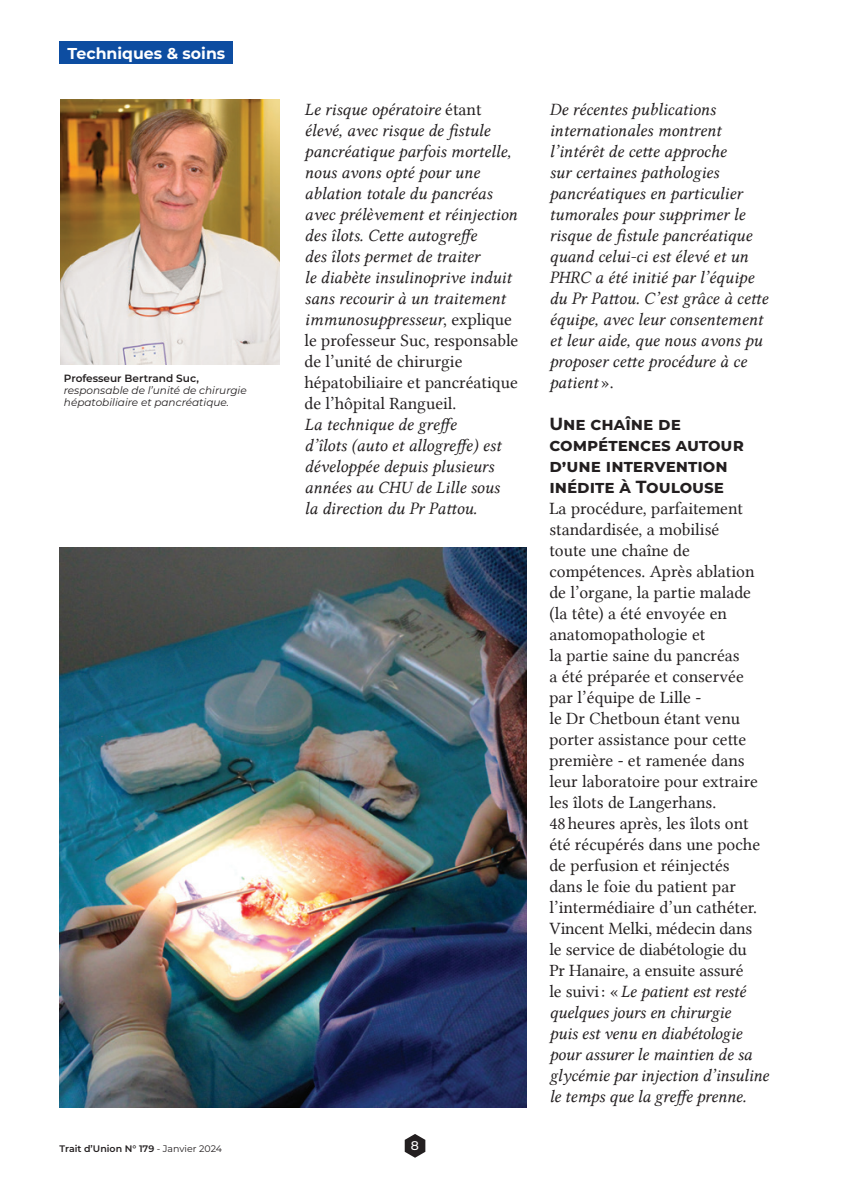
<style>
.page{position:relative;width:844px;height:1191px;background:#fff}
.page>*{position:absolute;margin:0;border:0;box-sizing:border-box;transform-origin:0 0}
.t1{font:17.5px/21px "Lin Libertine I";color:#231f20}
.t2{font:17.5px/21px "Lin Libertine";color:#231f20}
.t3{font:700 17.5px/21px "Montserrat";color:#231f20}
.t4{font:700 15.75px "Montserrat";color:#fff}
.t5{font:500 12.6px "Montserrat";color:#fff}
.t6{font:italic 10.5px/12.2px "Montserrat";color:#231f20}
.t7{font:600 10.5px "Montserrat";color:#231f20}
.t8{font:600 9.45px "Montserrat";color:#231f20}
.s1{font-family:"Lin Libertine"}
.s2{font-weight:400}
</style>
<div class="page">
<svg style="left:404px;top:1134px;width:21px;height:23px"></svg>
<img style="left:60px;top:547px;width:466px;height:560px">
<img style="left:61px;top:99px;width:218px;height:266px">
<div style="left:60px;top:42px;width:173px;height:22px;background:#0d4da1"></div>
<p class="t4" style="left:68px;top:42px;width:159px">Techniques &amp; soins</p>
<p class="t7" style="left:64px;top:370px;width:136px">Professeur Bertrand Suc,</p>
<p class="t6" style="left:64px;top:383px;width:184px">responsable de l’unité de chirurgie hépatobiliaire et pancréatique.</p>
<p class="t1" style="left:304px;top:99px;width:214px">Le risque opératoire <span class="s1">étant </span>élevé, avec risque de fistule pancréatique parfois mortelle, nous avons opté pour une ablation totale du pancréas avec prélèvement et réinjection des îlots. Cette autogreffe<br>des îlots permet de traiter<br>le diabète insulinoprive induit sans recourir à un traitement immunosuppresseur<span class="s1">, explique</span></p>
<p class="t2" style="left:304px;top:330px;width:215px">le professeur Suc, responsable de l’unité de chirurgie hépatobiliaire et pancréatique de l’hôpital Rangueil.</p>
<p class="t1" style="left:304px;top:414px;width:198px">La technique de greffe d’îlots (auto et allogreffe) est développée depuis plusieurs années au CHU de Lille sous la direction du Pr Pattou.</p>
<p class="t8" style="left:60px;top:1141px;width:164px">Trait d’Union N° 179 <span class="s2">- Janvier 2024</span></p>
<p class="t5" style="left:411px;top:1136px;width:10px">8</p>
<p class="t1" style="left:549px;top:99px;width:220px">De récentes publications internationales montrent l’intérêt de cette approche<br>sur certaines pathologies pancréatiques en particulier tumorales pour supprimer le risque de fistule pancréatique quand celui-ci est élevé et un<br>PHRC a été initié par l’équipe du Pr Pattou. C’est grâce à cette équipe, avec leur consentement et leur aide, que nous avons pu proposer cette procédure à ce patient <span class="s1">».</span></p>
<p class="t3" style="left:549px;top:412px;width:196px">Une chaîne de compétences autour d’une intervention inédite à Toulouse</p>
<p class="t2" style="left:549px;top:498px;width:212px">La procédure, parfaitement standardisée, a mobilisé toute une chaîne de compétences. Après ablation de l’organe, la partie malade (la tête) a été envoyée en anatomopathologie et<br>la partie saine du pancréas<br>a été préparée et conservée par l’équipe de Lille -<br>le Dr Chetboun étant venu porter assistance pour cette première - et ramenée dans leur laboratoire pour extraire les îlots de Langerhans.<br>48 heures après, les îlots ont été récupérés dans une poche de perfusion et réinjectés dans le foie du patient par l’intermédiaire d’un cathéter.<br>Vincent Melki, médecin dans le service de diabétologie du<br>Pr Hanaire, a ensuite assuré</p>
<p class="t1" style="left:549px;top:981px;width:221px"><span class="s1">le suivi : «</span> Le patient est resté quelques jours en chirurgie<br>puis est venu en diabétologie pour assurer le maintien de sa glycémie par injection d’insuline le temps que la greffe prenne.</p>
</div>
